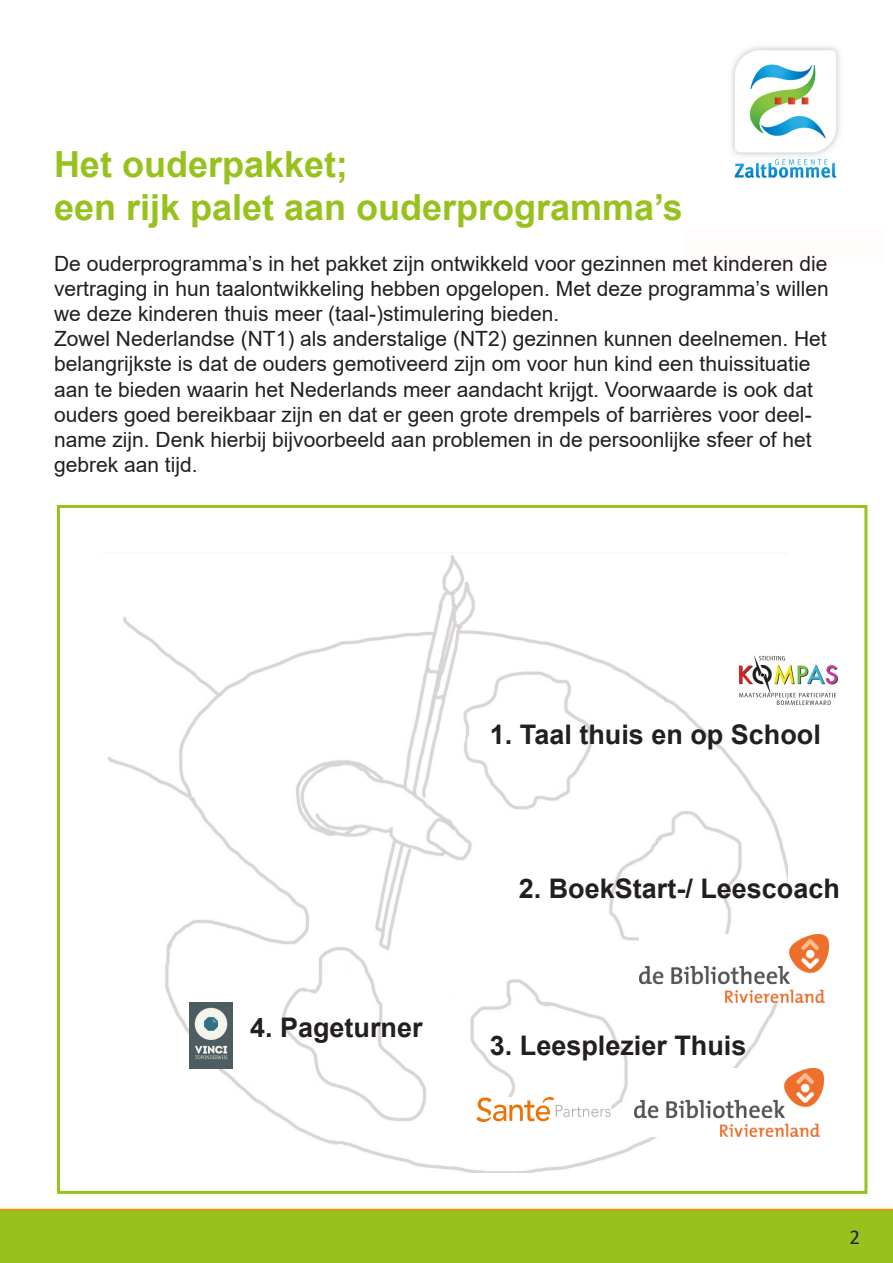
<style>
.page{position:relative;width:893px;height:1263px;background:#fff}
.page>*{position:absolute;margin:0;border:0;box-sizing:border-box;transform-origin:0 0}
.t1{font:700 36px "Arial";color:#97c21e}
.t2{font:700 27px "Arial";color:#231f20}
.t3{font:21px/25.2px "Arial";color:#231f20;text-align:justify}
.t4{font:21px "Calibri";color:#231f20}
</style>
<div class="page">
<div style="left:0;top:1209px;width:893px;height:54px;background:#97c21e"></div>
<img style="left:108px;top:555px;width:680px;height:618px">
<img style="left:639px;top:934px;width:189px;height:68px">
<div style="left:683px;top:25px;width:203px;height:239px;background:#fffcfb"></div>
<img style="left:731px;top:46px;width:109px;height:132px">
<img style="left:189px;top:1002px;width:43px;height:66px">
<img style="left:739px;top:655px;width:98px;height:49px">
<img style="left:476px;top:1097px;width:134px;height:24px">
<img style="left:635px;top:1068px;width:189px;height:68px">
<div style="left:57px;top:505px;width:810px;height:689px;border:3px solid #97c21e"></div>
<p class="t1" style="left:54px;top:139px;width:296px">Het ouderpakket;</p>
<p class="t1" style="left:54px;top:182px;width:630px">een rijk palet aan ouderprogramma’s</p>
<p class="t3" style="left:54px;top:250px;width:776px">De ouderprogramma’s in het pakket zijn ontwikkeld voor gezinnen met kinderen die vertraging in hun taalontwikkeling hebben opgelopen. Met deze programma’s willen we deze kinderen thuis meer (taal-)stimulering bieden.</p>
<p class="t3" style="left:54px;top:326px;width:774px;text-align:left">Zowel Nederlandse (NT1) als anderstalige (NT2) gezinnen kunnen deelnemen. Het belangrijkste is dat de ouders gemotiveerd zijn om voor hun kind een thuissituatie aan te bieden waarin het Nederlands meer aandacht krijgt. Voorwaarde is ook dat ouders goed bereikbaar zijn en dat er geen grote drempels of barrières voor deel&shy;name zijn. Denk hierbij bijvoorbeeld aan problemen in de persoonlijke sfeer of het gebrek aan tijd.</p>
<p class="t2" style="left:250px;top:1008px;width:174px">4. Pageturner</p>
<p class="t2" style="left:490px;top:716px;width:333px">1. Taal thuis en op School</p>
<p class="t2" style="left:519px;top:870px;width:323px">2. BoekStart-/ Leescoach</p>
<p class="t2" style="left:490px;top:1026px;width:258px">3. Leesplezier Thuis</p>
<p class="t4" style="left:849px;top:1222px;width:12px">2</p>
</div>
